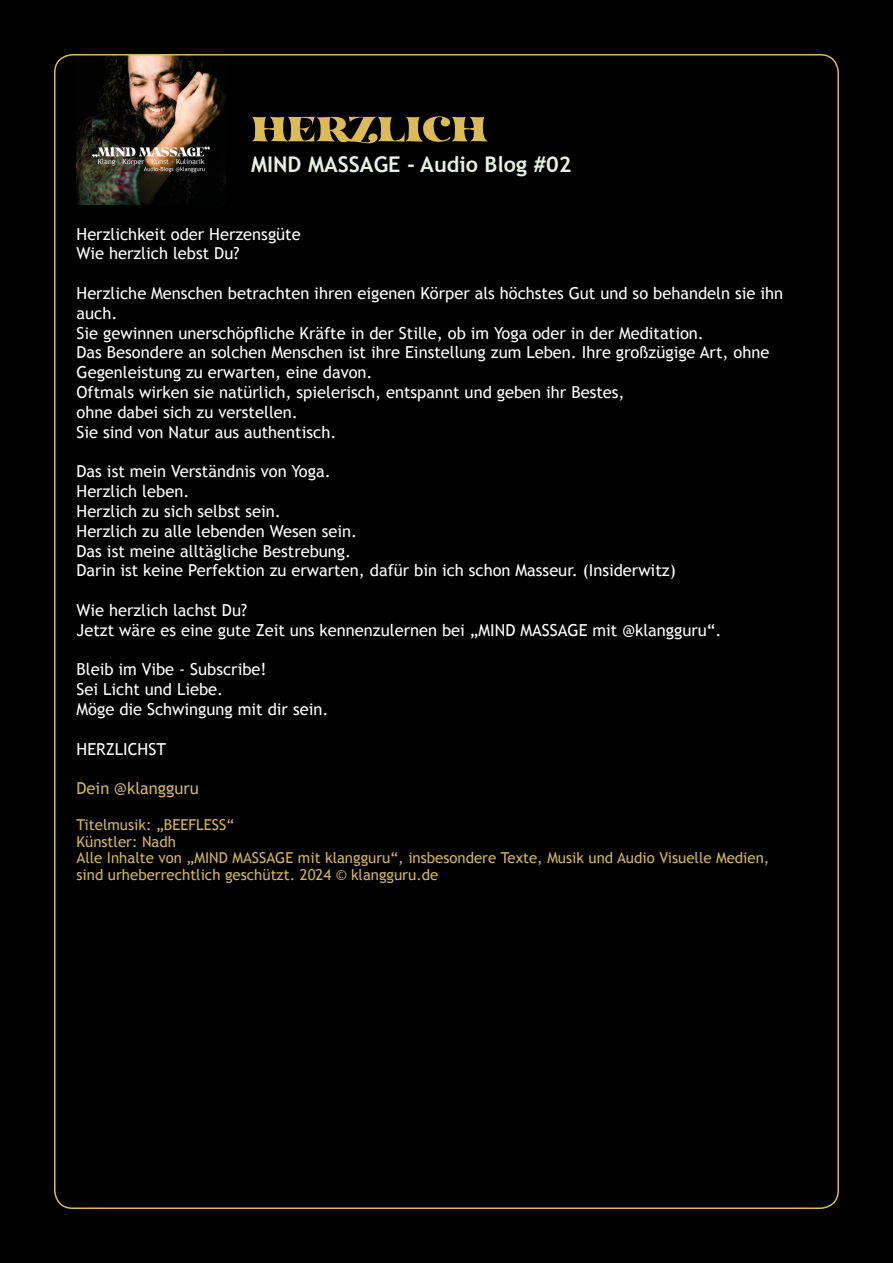
<style>
.page{position:relative;width:893px;height:1263px;background:#000}
.page>*{position:absolute;margin:0;border:0;box-sizing:border-box;transform-origin:0 0}
.t1{font:45px "Curvilingus";color:#dcbb57;scale:1.17 1}
.t2{font:700 21.6px "Trebuchet MS";color:#e9f2e1}
.t3{font:16.5px/19.8px "Trebuchet MS";color:#fff}
.t4{font:16.5px "Trebuchet MS";color:#d4b65d}
.t5{font:15px "Trebuchet MS";color:#d4b65d}
</style>
<div class="page">
<img style="left:77px;top:57px;width:148px;height:147px">
<p class="t1" style="left:251px;top:108px;width:203px">HERZLICH</p>
<p class="t2" style="left:251px;top:151px;width:322px">MIND MASSAGE - Audio Blog #02</p>
<p class="t3" style="left:77px;top:224px;width:226px">Herzlichkeit oder Herzensgüte</p>
<p class="t3" style="left:77px;top:244px;width:164px">Wie herzlich lebst Du?</p>
<p class="t3" style="left:77px;top:283px;width:708px">Herzliche Menschen betrachten ihren eigenen Körper als höchstes Gut und so behandeln sie ihn auch.</p>
<p class="t3" style="left:77px;top:323px;width:629px">Sie gewinnen unerschöpfliche Kräfte in der Stille, ob im Yoga oder in der Meditation.</p>
<p class="t3" style="left:77px;top:343px;width:694px">Das Besondere an solchen Menschen ist ihre Einstellung zum Leben. Ihre großzügige Art, ohne<br>Gegenleistung zu erwarten, eine davon.</p>
<p class="t3" style="left:77px;top:382px;width:550px">Oftmals wirken sie natürlich, spielerisch, entspannt und geben ihr Bestes,</p>
<p class="t3" style="left:77px;top:402px;width:223px">ohne dabei sich zu verstellen.</p>
<p class="t3" style="left:77px;top:422px;width:261px">Sie sind von Natur aus authentisch.</p>
<p class="t3" style="left:77px;top:461px;width:256px">Das ist mein Verständnis von Yoga.</p>
<p class="t3" style="left:77px;top:481px;width:114px">Herzlich leben.</p>
<p class="t3" style="left:77px;top:501px;width:206px">Herzlich zu sich selbst sein.</p>
<p class="t3" style="left:77px;top:521px;width:282px">Herzlich zu alle lebenden Wesen sein.</p>
<p class="t3" style="left:77px;top:541px;width:276px">Das ist meine alltägliche Bestrebung.</p>
<p class="t3" style="left:77px;top:560px;width:601px">Darin ist keine Perfektion zu erwarten, dafür bin ich schon Masseur. (Insiderwitz)</p>
<p class="t3" style="left:77px;top:600px;width:172px">Wie herzlich lachst Du?</p>
<p class="t3" style="left:77px;top:620px;width:647px">Jetzt wäre es eine gute Zeit uns kennenzulernen bei „MIND MASSAGE mit @klangguru“.</p>
<p class="t3" style="left:77px;top:659px;width:192px">Bleib im Vibe - Subscribe!</p>
<p class="t3" style="left:77px;top:679px;width:148px">Sei Licht und Liebe.</p>
<p class="t3" style="left:77px;top:699px;width:253px">Möge die Schwingung mit dir sein.</p>
<p class="t3" style="left:77px;top:739px;width:91px">HERZLICHST</p>
<p class="t4" style="left:77px;top:778px;width:124px">Dein @klangguru</p>
<p class="t5" style="left:77px;top:816px;width:159px">Titelmusik: „BEEFLESS“</p>
<p class="t5" style="left:77px;top:832px;width:101px">Künstler: Nadh</p>
<p class="t5" style="left:77px;top:849px;width:694px">Alle Inhalte von „MIND MASSAGE mit klangguru“, insbesondere Texte, Musik und Audio Visuelle Medien,</p>
<p class="t5" style="left:77px;top:865px;width:363px">sind urheberrechtlich geschützt. 2024 © klangguru.de</p>
</div>
